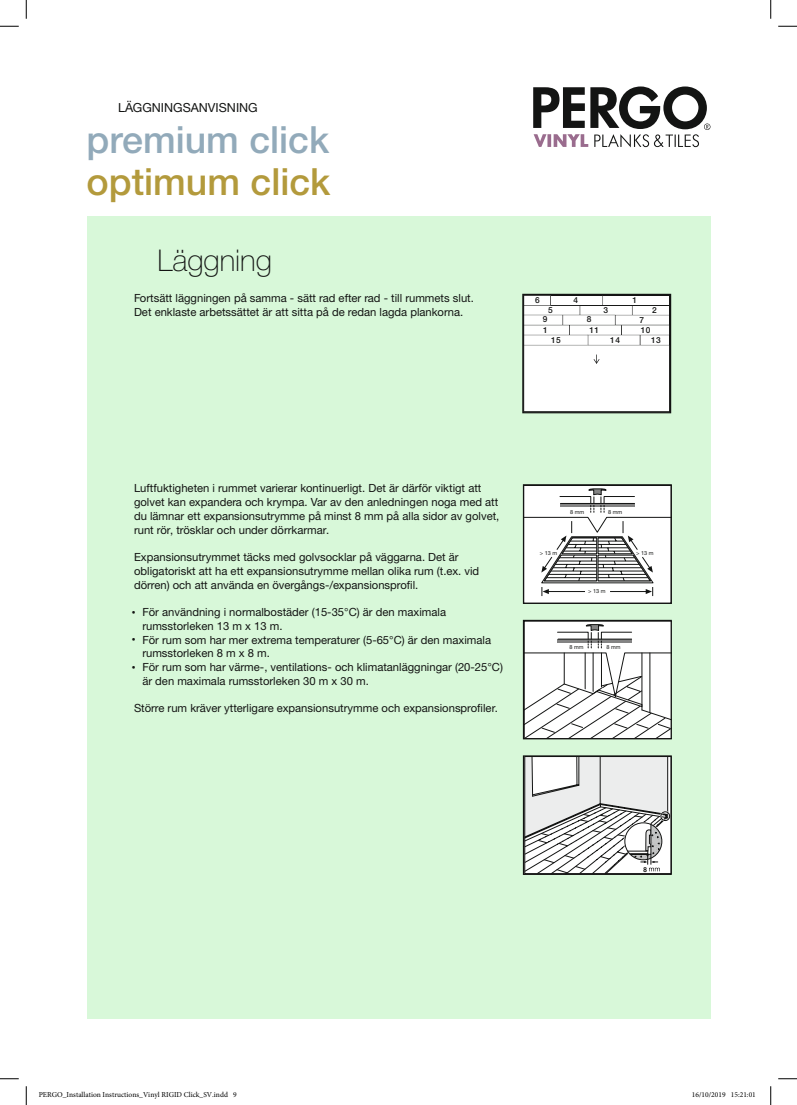
<style>
.page{position:relative;width:797px;height:1105px;background:#fff}
.page>*{position:absolute;margin:0;border:0;box-sizing:border-box;transform-origin:0 0}
.t1{font:500 37.5px "Helvetica Neue LTW1 G";color:#92aaba}
.t2{font:500 37.5px "Helvetica Neue LTW1 G";color:#b39a3c}
.t3{font:100 30px "Helvetica Neue LTW1 G";color:#131413}
.t4{font:12.5px "Helvetica Neue LTW1 G";color:#131413}
.brood{font:11.25px/13.8px "Helvetica Neue LTW1 G";color:#131413}
.t5{font:11.25px/13.8px "Helvetica Neue LT Pro";color:#131413}
.t6{font:500 8.38px "Helvetica Neue LTW1 G";letter-spacing:.04em;color:#131413}
.t7{font:7.5px "Minion Pro";color:#000}
.t8{font:7.12px "Futura Dem";color:#131413}
.t9{font:5.5px "Helvetica Neue LTW1 G";color:#131413}
.s1{font-size:7.5px}
</style>
<div class="page">
<div style="left:86px;top:216px;width:624px;height:802px;background:#d8f8d9"></div>
<svg style="left:533px;top:86px;width:177px;height:61px"></svg>
<svg style="left:525px;top:622px;width:144px;height:115px"></svg>
<div style="left:523px;top:620px;width:148px;height:119px;border:1px solid #131413"></div>
<svg style="left:525px;top:757px;width:144px;height:116px"></svg>
<div style="left:523px;top:755px;width:148px;height:120px;border:1px solid #131413"></div>
<svg style="left:524px;top:296px;width:145px;height:115px"></svg>
<div style="left:522px;top:294px;width:149px;height:119px;border:1px solid #131413"></div>
<div style="left:523px;top:485px;width:148px;height:118px;background:#fff"></div>
<svg style="left:525px;top:488px;width:144px;height:108px"></svg>
<div style="left:523px;top:484px;width:148px;height:120px;border:1px solid #131413"></div>
<svg style="left:0;top:25px;width:19px;height:2px"></svg>
<svg style="left:778px;top:25px;width:19px;height:2px"></svg>
<svg style="left:0;top:1078px;width:19px;height:1px"></svg>
<svg style="left:778px;top:1078px;width:19px;height:1px"></svg>
<svg style="left:25px;top:0;width:2px;height:19px"></svg>
<svg style="left:25px;top:1086px;width:2px;height:19px"></svg>
<svg style="left:770px;top:0;width:1px;height:19px"></svg>
<svg style="left:770px;top:1086px;width:1px;height:19px"></svg>
<p class="t4" style="left:118px;top:99px;width:141px">LÄGGNINGSANVISNING</p>
<h1 class="t1" style="left:86px;top:117px;width:244px">premium click</h1>
<h1 class="t2" style="left:86px;top:159px;width:245px">optimum click</h1>
<h2 class="t3" style="left:157px;top:243px;width:116px">Läggning</h2>
<p class="brood" style="left:134px;top:291px;width:341px">Fortsätt läggningen på samma - sätt rad efter rad - till rummets slut.</p>
<p class="brood" style="left:134px;top:305px;width:331px">Det enklaste arbetssättet är att sitta på de redan lagda plankorna.</p>
<p class="t6" style="left:535px;top:295px;width:6px">6</p>
<p class="t6" style="left:573px;top:295px;width:6px">4</p>
<p class="t6" style="left:632px;top:295px;width:6px">1</p>
<p class="t6" style="left:548px;top:305px;width:6px">5</p>
<p class="t6" style="left:603px;top:305px;width:6px">3</p>
<p class="t6" style="left:652px;top:305px;width:6px">2</p>
<p class="t6" style="left:639px;top:315px;width:6px">7</p>
<p class="t6" style="left:543px;top:325px;width:6px">1</p>
<p class="t6" style="left:589px;top:325px;width:11px">11</p>
<p class="t6" style="left:543px;top:314px;width:6px">9</p>
<p class="t6" style="left:587px;top:314px;width:6px">8</p>
<p class="t6" style="left:640px;top:325px;width:11px">10</p>
<p class="t6" style="left:551px;top:335px;width:11px">15</p>
<p class="t6" style="left:610px;top:334px;width:11px">14</p>
<p class="t6" style="left:651px;top:335px;width:11px">13</p>
<p class="brood" style="left:134px;top:481px;width:367px">Luftfuktigheten i rummet varierar kontinuerligt. Det är därför viktigt att golvet kan expandera och krympa. Var av den anledningen noga med att du lämnar ett expansionsutrymme på minst 8 mm på alla sidor av golvet, runt rör, trösklar och under dörrkarmar.</p>
<p class="brood" style="left:134px;top:550px;width:347px">Expansionsutrymmet täcks med golvsocklar på väggarna. Det är obligatoriskt att ha ett expansionsutrymme mellan olika rum (t.ex. vid dörren) och att använda en övergångs-/expansionsprofil.</p>
<p class="t5" style="left:142px;top:605px;width:305px;text-indent:-11px"><span class="s1">•</span> För användning i normalbostäder (15-35°C) är den maximala rumsstorleken 13 m x 13 m.</p>
<p class="t5" style="left:142px;top:632px;width:350px;text-indent:-11px"><span class="s1">•</span> För rum som har mer extrema temperaturer (5-65°C) är den maximala rumsstorleken 8 m x 8 m.</p>
<p class="t5" style="left:142px;top:660px;width:362px;text-indent:-11px"><span class="s1">•</span> För rum som har värme-, ventilations- och klimatanläggningar (20-25°C) är den maximala rumsstorleken 30 m x 30 m.</p>
<p class="brood" style="left:134px;top:701px;width:365px">Större rum kräver ytterligare expansionsutrymme och expansionsprofiler.</p>
<p class="t9" style="left:570px;top:508px;width:16px">8 mm</p>
<p class="t9" style="left:608px;top:508px;width:16px">8 mm</p>
<p class="t9" style="left:540px;top:549px;width:19px">&gt; 13 m</p>
<p class="t9" style="left:636px;top:549px;width:19px">&gt; 13 m</p>
<p class="t9" style="left:588px;top:588px;width:19px">&gt; 13 m</p>
<p class="t9" style="left:569px;top:644px;width:16px">8 mm</p>
<p class="t9" style="left:606px;top:644px;width:16px">8 mm</p>
<p class="t8" style="left:643px;top:865px;width:6px">8</p>
<p class="t7" style="left:39px;top:1090px;width:199px">PERGO_Installation Instructions_Vinyl RIGID Click_SV.indd 9</p>
<p class="t7" style="left:692px;top:1090px;width:65px">16/10/2019 15:21:01</p>
</div>
